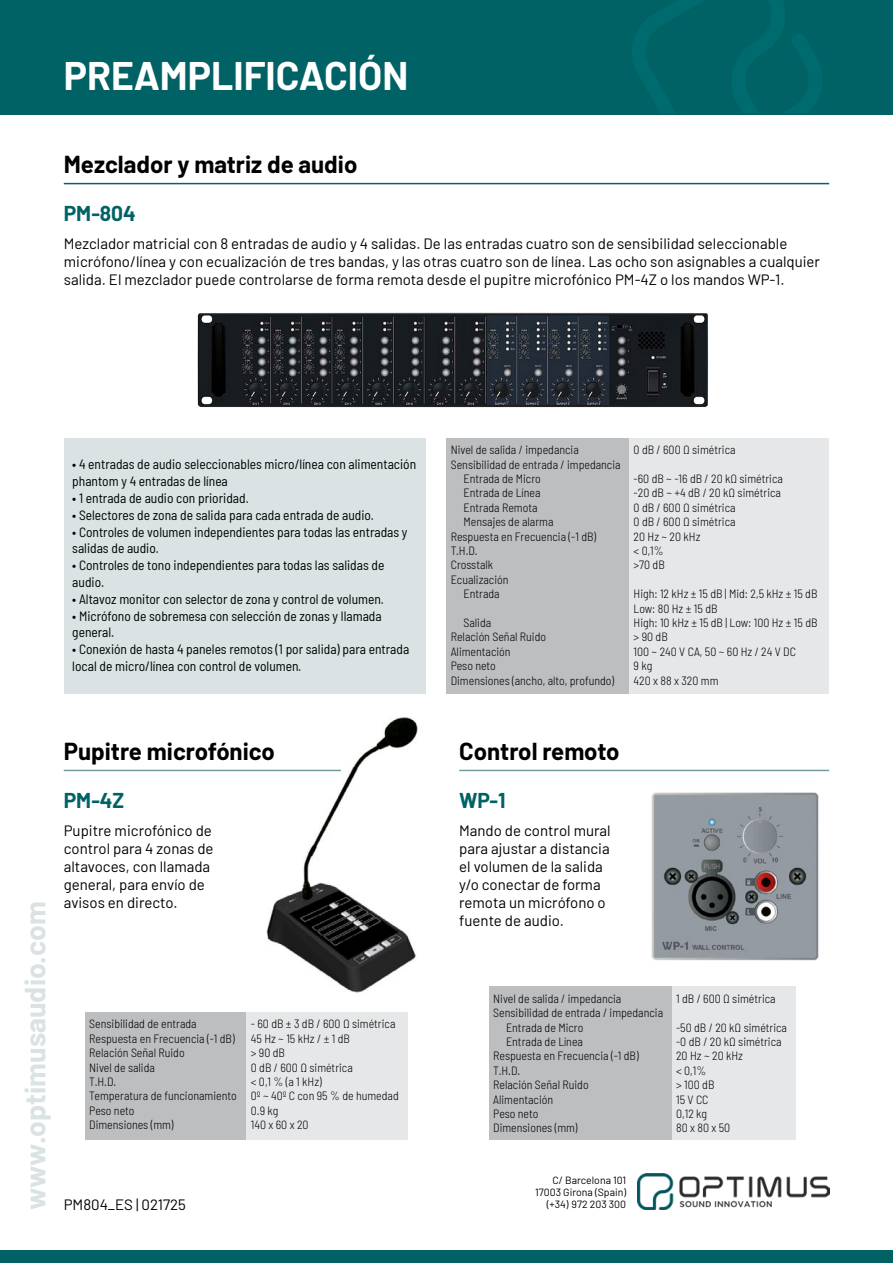
<style>
.page{position:relative;width:893px;height:1263px;background:#fff}
.page>*{position:absolute;margin:0;border:0;box-sizing:border-box;transform-origin:0 0}
.t1{font:700 39px "Barlow";color:#fff}
.t2{font:700 28.5px "Barlow";color:#dae2e3}
.t3{font:700 24px "Barlow";color:#000}
.t4{font:700 21px "Barlow";color:#006265}
.t5{font:15px/18px "Barlow";color:#000}
.t6{font:semi-condensed 13.5px/16.8px "Barlow";color:#000}
.t7{font:300 semi-condensed 12px/14.4px "Barlow";color:#000}
.t8{font:10.5px/12px "Barlow";color:#000;text-align:right}
</style>
<div class="page">
<div style="left:0;top:0;width:893px;height:115px;background:#006265"></div>
<img style="left:638px;top:1174px;width:191px;height:35px">
<div style="left:0;top:1250px;width:893px;height:13px;background:#006265"></div>
<hr style="left:64px;top:183px;width:765px;height:1px;background:#006265">
<img style="left:197px;top:312px;width:511px;height:96px">
<div style="left:64px;top:438px;width:361px;height:255px;background:#dae2e3"></div>
<div style="left:446px;top:438px;width:183px;height:255px;background:#bcbec0"></div>
<div style="left:629px;top:438px;width:200px;height:255px;background:#e6e7e8"></div>
<hr style="left:459px;top:770px;width:370px;height:1px;background:#719ca1">
<img style="left:259px;top:717px;width:159px;height:276px">
<img style="left:651px;top:792px;width:168px;height:169px">
<div style="left:85px;top:1012px;width:162px;height:128px;background:#bcbec0"></div>
<div style="left:247px;top:1012px;width:161px;height:128px;background:#e6e7e8"></div>
<div style="left:489px;top:986px;width:183px;height:154px;background:#bcbec0"></div>
<div style="left:672px;top:986px;width:123px;height:154px;background:#e6e7e8"></div>
<hr style="left:64px;top:770px;width:277px;height:1px;background:#719ca1">
<h1 class="t1" style="left:64px;top:47px;width:346px">PREAMPLIFICACIÓN</h1>
<h3 class="t3" style="left:64px;top:146px;width:295px">Mezclador y matriz de audio</h3>
<h3 class="t4" style="left:64px;top:198px;width:74px">PM-804</h3>
<p class="t5" style="left:64px;top:233px;width:758px">Mezclador matricial con 8 entradas de audio y 4 salidas. De las entradas cuatro son de sensibilidad seleccionable micrófono/línea y con ecualización de tres bandas, y las otras cuatro son de línea. Las ocho son asignables a cualquier salida. El mezclador puede controlarse de forma remota desde el pupitre microfónico PM-4Z o los mandos WP-1.</p>
<p class="t6" style="left:72px;top:455px;width:345px">• 4 entradas de audio seleccionables micro/línea con alimentación phantom y 4 entradas de línea</p>
<p class="t6" style="left:72px;top:489px;width:178px">• 1 entrada de audio con prioridad.</p>
<p class="t6" style="left:72px;top:506px;width:303px">• Selectores de zona de salida para cada entrada de audio.</p>
<p class="t6" style="left:72px;top:522px;width:337px">• Controles de volumen independientes para todas las entradas y salidas de audio.</p>
<p class="t6" style="left:72px;top:556px;width:314px">• Controles de tono independientes para todas las salidas de audio.</p>
<p class="t6" style="left:72px;top:590px;width:313px">• Altavoz monitor con selector de zona y control de volumen.</p>
<p class="t6" style="left:72px;top:606px;width:311px">• Micrófono de sobremesa con selección de zonas y llamada general.</p>
<p class="t6" style="left:72px;top:640px;width:338px">• Conexión de hasta 4 paneles remotos (1 por salida) para entrada local de micro/línea con control de volumen.</p>
<p class="t7" style="left:451px;top:442px;width:130px">Nivel de salida / impedancia</p>
<p class="t7" style="left:451px;top:456px;width:171px">Sensibilidad de entrada / impedancia</p>
<p class="t7" style="left:463px;top:471px;width:79px">Entrada de Micro</p>
<p class="t7" style="left:463px;top:485px;width:78px">Entrada de Línea</p>
<p class="t7" style="left:463px;top:499px;width:76px">Entrada Remota</p>
<p class="t7" style="left:463px;top:514px;width:91px">Mensajes de alarma</p>
<p class="t7" style="left:451px;top:528px;width:147px">Respuesta en Frecuencia (-1 dB)</p>
<p class="t7" style="left:451px;top:543px;width:28px">T.H.D.</p>
<p class="t7" style="left:451px;top:557px;width:44px">Crosstalk</p>
<p class="t7" style="left:451px;top:571px;width:59px">Ecualización</p>
<p class="t7" style="left:463px;top:586px;width:38px">Entrada</p>
<p class="t7" style="left:451px;top:615px;width:165px;text-indent:13px">Salida<br>Relación Señal Ruido<br>Alimentación<br>Peso neto<br>Dimensiones (ancho, alto, profundo)</p>
<p class="t7" style="left:634px;top:442px;width:103px">0 dB / 600 Ω simétrica</p>
<p class="t7" style="left:634px;top:471px;width:151px">-60 dB ~ -16 dB / 20 kΩ simétrica -20 dB ~ +4 dB / 20 kΩ simétrica<br>0 dB / 600 Ω simétrica<br>0 dB / 600 Ω simétrica<br>20 Hz ~ 20 kHz<br>&lt; 0,1%<br>&gt;70 dB</p>
<p class="t7" style="left:634px;top:586px;width:185px">High: 12 kHz ± 15 dB | Mid: 2,5 kHz ± 15 dB<br>Low: 80 Hz ± 15 dB<br>High: 10 kHz ± 15 dB | Low: 100 Hz ± 15 dB &gt; 90 dB<br>100 ~ 240 V CA, 50 ~ 60 Hz / 24 V DC<br>9 kg<br>420 x 88 x 320 mm</p>
<h2 class="t2" style="left:14px;top:1210px;width:310px;rotate:-90deg">www.optimusaudio.com</h2>
<h3 class="t3" style="left:64px;top:733px;width:213px">Pupitre microfónico</h3>
<h3 class="t4" style="left:64px;top:785px;width:62px">PM-4Z</h3>
<p class="t5" style="left:64px;top:820px;width:151px">Pupitre microfónico de control para 4 zonas de altavoces, con llamada general, para envío de avisos en directo.</p>
<p class="t7" style="left:89px;top:1016px;width:149px">Sensibilidad de entrada<br>Respuesta en Frecuencia (-1 dB)<br>Relación Señal Ruido<br>Nivel de salida<br>T.H.D.<br>Temperatura de funcionamiento<br>Peso neto<br>Dimensiones (mm)</p>
<p class="t7" style="left:251px;top:1016px;width:149px">- 60 dB ± 3 dB / 600 Ω simétrica<br>45 Hz ~ 15 kHz / ± 1 dB<br>&gt; 90 dB<br>0 dB / 600 Ω simétrica<br>&lt; 0,1 % (a 1 kHz)<br>0º ~ 40º C con 95 % de humedad<br>0.9 kg<br>140 x 60 x 20</p>
<h3 class="t3" style="left:459px;top:733px;width:162px">Control remoto</h3>
<h3 class="t4" style="left:459px;top:785px;width:48px">WP-1</h3>
<p class="t5" style="left:459px;top:820px;width:153px">Mando de control mural para ajustar a distancia el volumen de la salida y/o conectar de forma remota un micrófono o fuente de audio.</p>
<p class="t7" style="left:493px;top:990px;width:130px">Nivel de salida / impedancia</p>
<p class="t7" style="left:493px;top:1005px;width:171px">Sensibilidad de entrada / impedancia</p>
<p class="t7" style="left:506px;top:1019px;width:79px">Entrada de Micro</p>
<p class="t7" style="left:506px;top:1034px;width:78px">Entrada de Línea</p>
<p class="t7" style="left:493px;top:1048px;width:147px">Respuesta en Frecuencia (-1 dB)</p>
<p class="t7" style="left:493px;top:1062px;width:28px">T.H.D.</p>
<p class="t7" style="left:493px;top:1077px;width:97px">Relación Señal Ruido</p>
<p class="t7" style="left:493px;top:1091px;width:61px">Alimentación</p>
<p class="t7" style="left:493px;top:1106px;width:47px">Peso neto</p>
<p class="t7" style="left:493px;top:1120px;width:86px">Dimensiones (mm)</p>
<p class="t8" style="left:535px;top:1173px;width:92px">C/ Barcelona 101<br>17003 Girona (Spain)</p>
<p class="t5" style="left:64px;top:1194px;width:124px">PM804_ES | 021725</p>
<p class="t8" style="left:547px;top:1197px;width:81px">(+34) 972 203 300</p>
<p class="t7" style="left:676px;top:990px;width:101px">1 dB / 600 Ω simétrica</p>
<p class="t7" style="left:676px;top:1019px;width:112px">-50 dB / 20 kΩ simétrica -0 dB / 20 kΩ simétrica<br>20 Hz ~ 20 kHz<br>&lt; 0,1%<br>&gt; 100 dB<br>15 V CC<br>0,12 kg<br>80 x 80 x 50</p>
</div>
